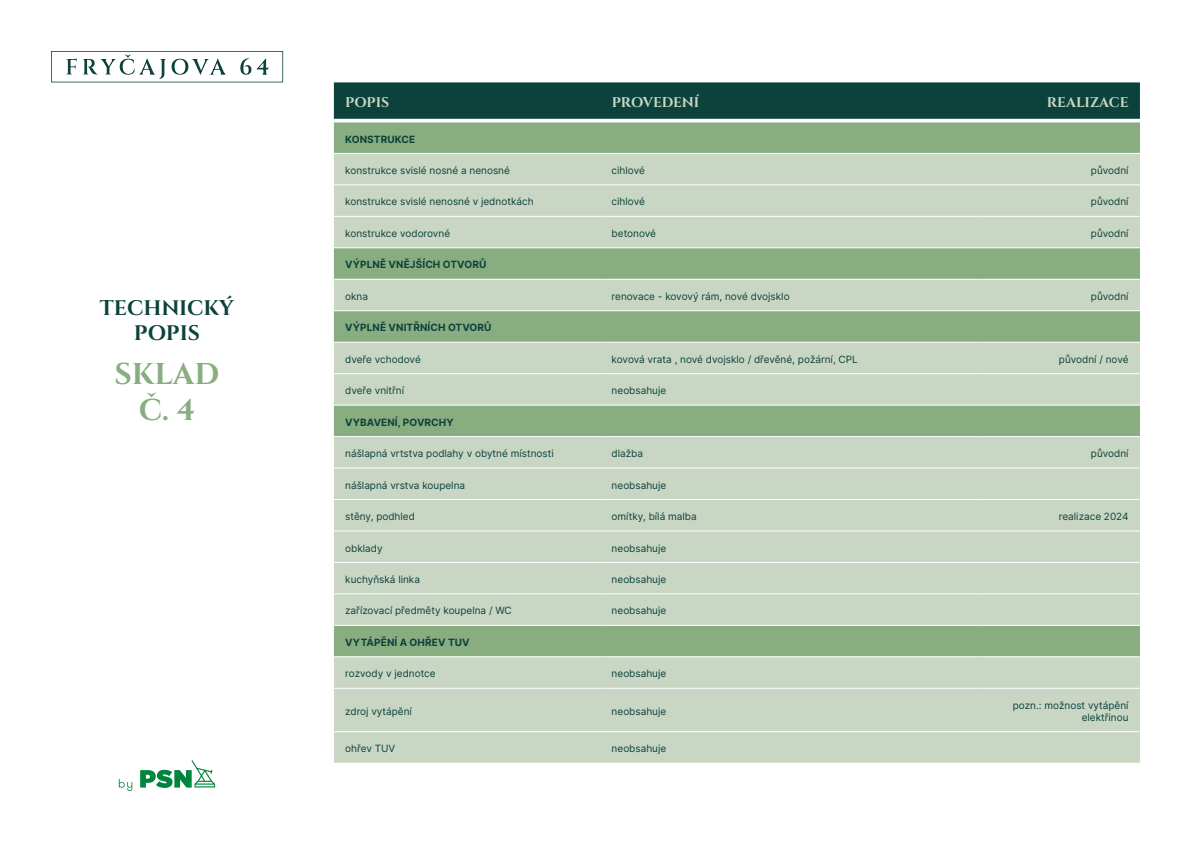
<style>
.page{position:relative;width:1191px;height:842px;background:#fff}
.page>*{position:absolute;margin:0;border:0;box-sizing:border-box;transform-origin:0 0}
.t1{font:700 30px/36px "Cinzel";color:#88ad81;text-align:center}
.t2{font:700 21px/25px "Cinzel";color:#0c423c;text-align:center}
.t3{font:700 14px "Cinzel";letter-spacing:-.005em;color:#c9d6c4}
.text{font:10px/12px "Inter";color:#0c423c;text-align:right}
.bold{font:700 10px "Inter";letter-spacing:.01em;color:#0c423c}
</style>
<div class="page">
<svg style="left:140px;top:760px;width:75px;height:28px"></svg>
<svg style="left:119px;top:779px;width:13px;height:12px"></svg>
<svg style="left:51px;top:51px;width:232px;height:31px"></svg>
<div style="left:334px;top:123px;width:806px;height:30px;background:#88ad81"></div>
<svg style="left:334px;top:154px;width:806px;height:609px;background:#bcceb6"></svg>
<hr style="left:334px;top:185px;width:266px;height:1px;background:#fff">
<hr style="left:600px;top:185px;width:381px;height:1px;background:#fff">
<hr style="left:981px;top:185px;width:159px;height:1px;background:#fff">
<hr style="left:334px;top:216px;width:266px;height:1px;background:#fff">
<hr style="left:600px;top:216px;width:381px;height:1px;background:#fff">
<hr style="left:981px;top:216px;width:159px;height:1px;background:#fff">
<hr style="left:334px;top:373px;width:266px;height:1px;background:#fff">
<hr style="left:600px;top:373px;width:381px;height:1px;background:#fff">
<hr style="left:981px;top:373px;width:159px;height:1px;background:#fff">
<hr style="left:334px;top:468px;width:266px;height:1px;background:#fff">
<hr style="left:600px;top:468px;width:381px;height:1px;background:#fff">
<hr style="left:981px;top:468px;width:159px;height:1px;background:#fff">
<hr style="left:334px;top:499px;width:266px;height:1px;background:#fff">
<hr style="left:600px;top:499px;width:381px;height:1px;background:#fff">
<hr style="left:981px;top:499px;width:159px;height:1px;background:#fff">
<hr style="left:334px;top:531px;width:266px;height:1px;background:#fff">
<hr style="left:600px;top:531px;width:381px;height:1px;background:#fff">
<hr style="left:981px;top:531px;width:159px;height:1px;background:#fff">
<hr style="left:334px;top:562px;width:266px;height:1px;background:#fff">
<hr style="left:600px;top:562px;width:381px;height:1px;background:#fff">
<hr style="left:981px;top:562px;width:159px;height:1px;background:#fff">
<hr style="left:334px;top:594px;width:266px;height:1px;background:#fff">
<hr style="left:600px;top:594px;width:381px;height:1px;background:#fff">
<hr style="left:981px;top:594px;width:159px;height:1px;background:#fff">
<hr style="left:334px;top:688px;width:266px;height:1px;background:#fff">
<hr style="left:600px;top:688px;width:381px;height:1px;background:#fff">
<hr style="left:981px;top:688px;width:159px;height:1px;background:#fff">
<hr style="left:334px;top:731px;width:266px;height:1px;background:#fff">
<hr style="left:600px;top:731px;width:381px;height:1px;background:#fff">
<hr style="left:981px;top:731px;width:159px;height:1px;background:#fff">
<hr style="left:334px;top:248px;width:266px;height:1px;background:#fff">
<hr style="left:600px;top:248px;width:381px;height:1px;background:#fff">
<hr style="left:981px;top:248px;width:159px;height:1px;background:#fff">
<hr style="left:334px;top:279px;width:266px;height:1px;background:#fff">
<hr style="left:600px;top:279px;width:381px;height:1px;background:#fff">
<hr style="left:981px;top:279px;width:159px;height:1px;background:#fff">
<hr style="left:334px;top:310px;width:266px;height:1px;background:#fff">
<hr style="left:600px;top:310px;width:381px;height:1px;background:#fff">
<hr style="left:981px;top:310px;width:159px;height:1px;background:#fff">
<hr style="left:334px;top:342px;width:266px;height:1px;background:#fff">
<hr style="left:600px;top:342px;width:381px;height:1px;background:#fff">
<hr style="left:981px;top:342px;width:159px;height:1px;background:#fff">
<hr style="left:334px;top:405px;width:266px;height:1px;background:#fff">
<hr style="left:600px;top:405px;width:381px;height:1px;background:#fff">
<hr style="left:981px;top:405px;width:159px;height:1px;background:#fff">
<hr style="left:334px;top:436px;width:266px;height:1px;background:#fff">
<hr style="left:600px;top:436px;width:381px;height:1px;background:#fff">
<hr style="left:981px;top:436px;width:159px;height:1px;background:#fff">
<hr style="left:334px;top:625px;width:266px;height:1px;background:#fff">
<hr style="left:600px;top:625px;width:381px;height:1px;background:#fff">
<hr style="left:981px;top:625px;width:159px;height:1px;background:#fff">
<hr style="left:334px;top:656px;width:266px;height:1px;background:#fff">
<hr style="left:600px;top:656px;width:381px;height:1px;background:#fff">
<hr style="left:981px;top:656px;width:159px;height:1px;background:#fff">
<div style="left:334px;top:82px;width:806px;height:37px;background:#0c423c"></div>
<h2 class="t2" style="left:100px;top:296px;width:136px">TECHNICKÝ<br>POPIS</h2>
<h1 class="t1" style="left:114px;top:357px;width:106px">SKLAD<br>Č. 4</h1>
<h3 class="t3" style="left:345px;top:94px;width:46px">POPIS</h3>
<h3 class="t3" style="left:612px;top:94px;width:89px">PROVEDENÍ</h3>
<h3 class="t3" style="left:1046px;top:94px;width:83px">REALIZACE</h3>
<p class="bold" style="left:345px;top:131px;width:71px">KONSTRUKCE</p>
<p class="text" style="left:345px;top:164px;width:166px">konstrukce svislé nosné a nenosné</p>
<p class="text" style="left:611px;top:164px;width:35px">cihlové</p>
<p class="text" style="left:1091px;top:164px;width:39px">původní</p>
<p class="text" style="left:345px;top:196px;width:190px">konstrukce svislé nenosné v jednotkách</p>
<p class="text" style="left:611px;top:196px;width:35px">cihlové</p>
<p class="text" style="left:1091px;top:196px;width:39px">původní</p>
<p class="text" style="left:345px;top:227px;width:106px">konstrukce vodorovné</p>
<p class="text" style="left:611px;top:227px;width:46px">betonové</p>
<p class="text" style="left:1091px;top:227px;width:39px">původní</p>
<p class="bold" style="left:345px;top:257px;width:143px">VÝPLNĚ VNĚJŠÍCH OTVORŮ</p>
<p class="text" style="left:345px;top:290px;width:24px">okna</p>
<p class="text" style="left:611px;top:290px;width:179px">renovace - kovový rám, nové dvojsklo</p>
<p class="text" style="left:1091px;top:290px;width:39px">původní</p>
<p class="bold" style="left:345px;top:320px;width:148px">VÝPLNĚ VNITŘNÍCH OTVORŮ</p>
<p class="text" style="left:345px;top:353px;width:77px">dveře vchodové</p>
<p class="text" style="left:611px;top:353px;width:248px">kovová vrata , nové dvojsklo / dřevěné, požární, CPL</p>
<p class="text" style="left:1059px;top:353px;width:71px">původní / nové</p>
<p class="text" style="left:345px;top:384px;width:60px">dveře vnitřní</p>
<p class="text" style="left:611px;top:384px;width:56px">neobsahuje</p>
<p class="bold" style="left:345px;top:415px;width:110px">VYBAVENÍ, POVRCHY</p>
<p class="text" style="left:345px;top:447px;width:210px">nášlapná vrtstva podlahy v obytné místnosti</p>
<p class="text" style="left:611px;top:447px;width:33px">dlažba</p>
<p class="text" style="left:1091px;top:447px;width:39px">původní</p>
<p class="text" style="left:345px;top:479px;width:121px">nášlapná vrstva koupelna</p>
<p class="text" style="left:611px;top:479px;width:56px">neobsahuje</p>
<p class="text" style="left:345px;top:510px;width:71px">stěny, podhled</p>
<p class="text" style="left:611px;top:510px;width:87px">omítky, bílá malba</p>
<p class="text" style="left:1059px;top:510px;width:71px">realizace 2024</p>
<p class="text" style="left:345px;top:542px;width:39px">obklady</p>
<p class="text" style="left:611px;top:542px;width:56px">neobsahuje</p>
<p class="text" style="left:345px;top:573px;width:76px">kuchyňská linka</p>
<p class="text" style="left:611px;top:573px;width:56px">neobsahuje</p>
<p class="text" style="left:345px;top:605px;width:168px">zařízovací předměty koupelna / WC</p>
<p class="text" style="left:611px;top:605px;width:56px">neobsahuje</p>
<p class="bold" style="left:345px;top:635px;width:126px">VYTÁPĚNÍ A OHŘEV TUV</p>
<p class="text" style="left:345px;top:667px;width:92px">rozvody v jednotce</p>
<p class="text" style="left:611px;top:667px;width:56px">neobsahuje</p>
<p class="text" style="left:345px;top:705px;width:68px">zdroj vytápění</p>
<p class="text" style="left:611px;top:705px;width:56px">neobsahuje</p>
<p class="text" style="left:1012px;top:699px;width:117px">pozn.: možnost vytápění elektřinou</p>
<p class="text" style="left:345px;top:742px;width:52px">ohřev TUV</p>
<p class="text" style="left:611px;top:742px;width:56px">neobsahuje</p>
</div>
